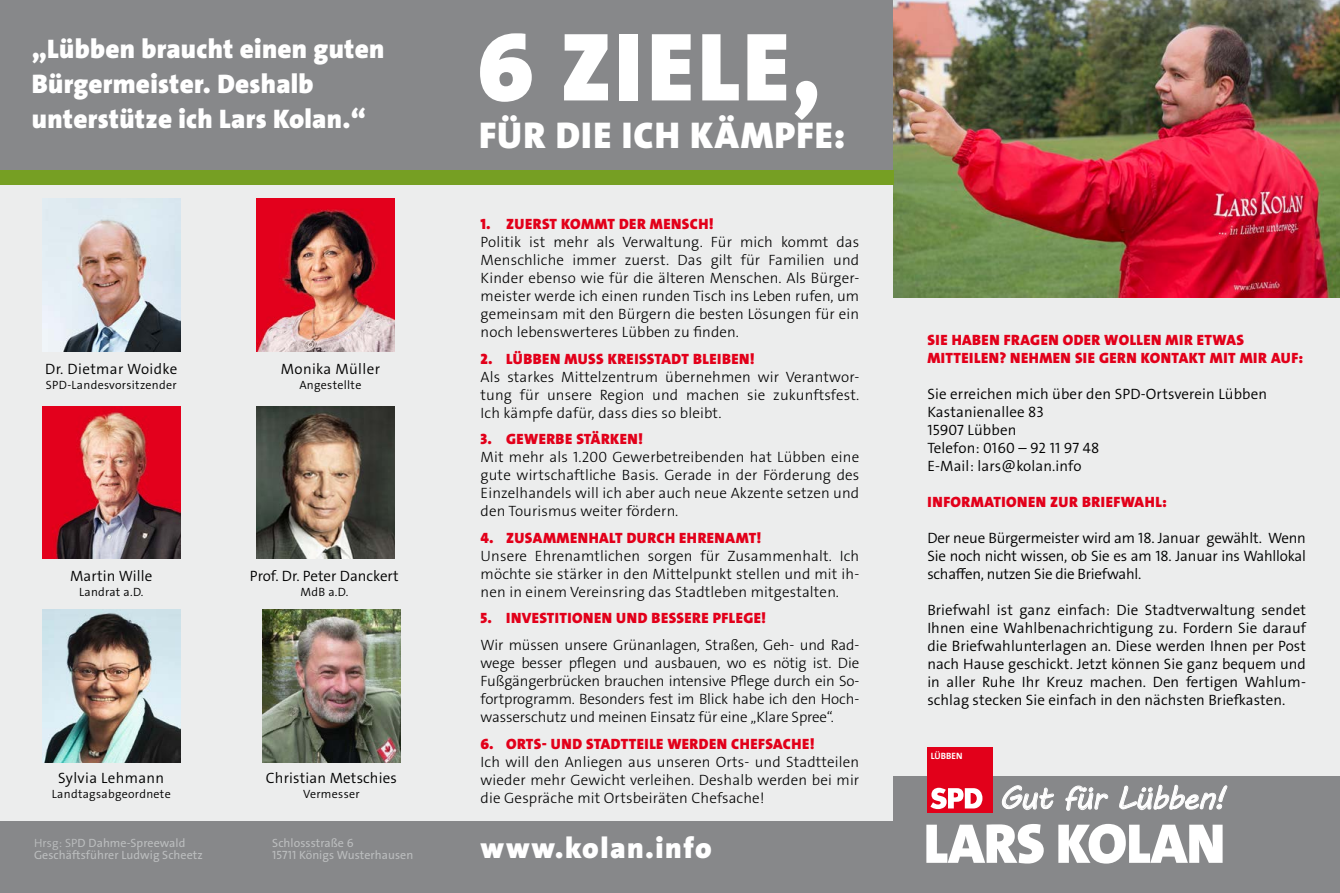
<style>
.page{position:relative;width:1340px;height:893px;background:#fff}
.page>*{position:absolute;margin:0;border:0;box-sizing:border-box;transform-origin:0 0}
.t1{font:900 98.1px "SPD The Sans";letter-spacing:.03em;color:#fff}
.t2{font:900 56.55px "SPD The Sans";letter-spacing:-.01em;color:#fff}
.t3{font:900 37.5px "SPD The Sans";letter-spacing:.03em;color:#fff}
.t4{font:32.25px "MV Boli";letter-spacing:-.035em;color:#fff}
.t5{font:900 29.55px "SPD The Sans";letter-spacing:.05em;color:#fff}
.t6{font:900 27px/34.8px "SPD The Sans";letter-spacing:.01em;color:#fff}
.t7{font:300 15px/18px "SPD The Sans";letter-spacing:.01em;color:#000;text-align:justify}
.t8{font:300 15px/18px "SPD The Sans";letter-spacing:.01em;color:#000;text-align:justify}
.t9{font:900 15px/18px "SPD The Sans";letter-spacing:.03em;color:#e2001a}
.t10{font:12px/12px "SPD The Sans";letter-spacing:.005em;color:#bbbdbe}
.t11{font:300 12px "SPD The Sans";letter-spacing:.025em;color:#000}
.t12{font:700 9.15px "SPD The Sans";letter-spacing:.005em;color:#fff}
.s1{font-weight:300}
</style>
<div class="page">
<div style="left:0;top:179px;width:1339px;height:662px;background:#eceded"></div>
<div style="left:0;top:0;width:893px;height:170px;background:#87888a"></div>
<img style="left:893px;top:0;width:446px;height:297px">
<img style="left:43px;top:199px;width:137px;height:152px">
<img style="left:43px;top:406px;width:137px;height:152px">
<img style="left:43px;top:610px;width:137px;height:152px">
<img style="left:257px;top:199px;width:137px;height:152px">
<img style="left:257px;top:406px;width:137px;height:152px">
<img style="left:263px;top:610px;width:137px;height:152px">
<div style="left:893px;top:776px;width:446px;height:117px;background:#87888a"></div>
<div style="left:0;top:821px;width:893px;height:72px;background:#87888a"></div>
<svg style="left:1002px;top:785px;width:52px;height:26px"></svg>
<svg style="left:1065px;top:785px;width:43px;height:26px"></svg>
<svg style="left:1119px;top:784px;width:108px;height:27px"></svg>
<div style="left:926px;top:747px;width:66px;height:66px;background:#e2001a"></div>
<svg style="left:930px;top:788px;width:52px;height:21px"></svg>
<div style="left:0;top:170px;width:893px;height:15px;background:#769f23"></div>
<h3 class="t6" style="left:32px;top:32px;width:354px">„Lübben braucht einen guten<br>Bürgermeister. Deshalb unterstütze ich Lars Kolan.“</h3>
<p class="t8" style="left:45px;top:360px;width:134px">Dr. Dietmar Woidke</p>
<p class="t11" style="left:46px;top:377px;width:132px">SPD-Landesvorsitzender</p>
<p class="t8" style="left:281px;top:360px;width:101px">Monika Müller</p>
<p class="t11" style="left:299px;top:377px;width:64px">Angestellte</p>
<p class="t8" style="left:70px;top:567px;width:84px">Martin Wille</p>
<p class="t11" style="left:79px;top:584px;width:66px">Landrat a.D.</p>
<p class="t8" style="left:250px;top:567px;width:150px">Prof. Dr. Peter Danckert</p>
<p class="t11" style="left:300px;top:584px;width:49px">MdB a.D.</p>
<p class="t8" style="left:58px;top:769px;width:107px">Sylvia Lehmann</p>
<p class="t11" style="left:52px;top:786px;width:120px">Landtagsabgeordnete</p>
<p class="t8" style="left:266px;top:769px;width:132px">Christian Metschies</p>
<p class="t11" style="left:303px;top:786px;width:58px">Vermesser</p>
<p class="t10" style="left:34px;top:837px;width:170px"><span class="s1">Hrsg: SP</span>D Dahme-Spreewald<br>Geschäftsführer Ludwig Scheetz</p>
<p class="t10" style="left:272px;top:837px;width:143px">Schlossstraße 6<br>15711 Königs Wusterhausen</p>
<h1 class="t1" style="left:477px;top:4px;width:346px">6 ZIELE,</h1>
<h3 class="t3" style="left:479px;top:111px;width:367px">FÜR DIE ICH KÄMPFE:</h3>
<p class="t9" style="left:480px;top:215px;width:234px">1. ZUERST KOMMT DER MENSCH!</p>
<p class="t7" style="left:480px;top:233px;width:380px">Politik ist mehr als Verwaltung. Für mich kommt das Menschliche immer zuerst. Das gilt für Familien und Kinder ebenso wie für die älteren Menschen. Als Bürger&shy;meister werde ich einen runden Tisch ins Leben rufen, um gemeinsam mit den Bürgern die besten Lösungen für ein noch lebenswerteres Lübben zu finden.</p>
<p class="t9" style="left:480px;top:350px;width:275px">2. LÜBBEN MUSS KREISSTADT BLEIBEN!</p>
<p class="t7" style="left:480px;top:368px;width:380px">Als starkes Mittelzentrum übernehmen wir Verantwor&shy;tung für unsere Region und machen sie zukunftsfest.<br>Ich kämpfe dafür, dass dies so bleibt.</p>
<p class="t9" style="left:480px;top:430px;width:164px">3. GEWERBE STÄRKEN!</p>
<p class="t7" style="left:480px;top:448px;width:380px">Mit mehr als 1.200 Gewerbetreibenden hat Lübben eine gute wirtschaftliche Basis. Gerade in der Förderung des Einzelhandels will ich aber auch neue Akzente setzen und den Tourismus weiter fördern.</p>
<p class="t9" style="left:480px;top:529px;width:282px">4. ZUSAMMENHALT DURCH EHRENAMT!</p>
<p class="t7" style="left:480px;top:547px;width:380px">Unsere Ehrenamtlichen sorgen für Zusammenhalt. Ich möchte sie stärker in den Mittelpunkt stellen und mit ih&shy;nen in einem Vereinsring das Stadtleben mitgestalten.</p>
<p class="t9" style="left:480px;top:609px;width:287px">5. INVESTITIONEN UND BESSERE PFLEGE!</p>
<p class="t7" style="left:480px;top:636px;width:380px">Wir müssen unsere Grünanlagen, Straßen, Geh- und Rad&shy;wege besser pflegen und ausbauen, wo es nötig ist. Die Fußgängerbrücken brauchen intensive Pflege durch ein So&shy;fortprogramm. Besonders fest im Blick habe ich den Hoch&shy;wasserschutz und meinen Einsatz für eine „Klare Spree“.</p>
<p class="t9" style="left:480px;top:734px;width:335px">6. ORTS- UND STADTTEILE WERDEN CHEFSACHE!</p>
<p class="t7" style="left:480px;top:752px;width:380px">Ich will den Anliegen aus unseren Orts- und Stadtteilen wieder mehr Gewicht verleihen. Deshalb werden bei mir die Gespräche mit Ortsbeiräten Chefsache!</p>
<h3 class="t5" style="left:480px;top:829px;width:233px">www.kolan.info</h3>
<p class="t9" style="left:927px;top:331px;width:377px">SIE HABEN FRAGEN ODER WOLLEN MIR ETWAS<br>MITTEILEN? NEHMEN SIE GERN KONTAKT MIT MIR AUF:</p>
<p class="t8" style="left:927px;top:385px;width:341px;text-align:left">Sie erreichen mich über den SPD-Ortsverein Lübben<br>Kastanienallee 83<br>15907 Lübben<br>Telefon: 0160 – 92 11 97 48<br>E-Mail: lars@kolan.info</p>
<p class="t9" style="left:927px;top:493px;width:241px">INFORMATIONEN ZUR BRIEFWAHL:</p>
<p class="t8" style="left:927px;top:529px;width:380px">Der neue Bürgermeister wird am 18. Januar gewählt. Wenn Sie noch nicht wissen, ob Sie es am 18. Januar ins Wahllokal schaffen, nutzen Sie die Briefwahl.</p>
<p class="t8" style="left:927px;top:601px;width:380px">Briefwahl ist ganz einfach: Die Stadtverwaltung sendet Ihnen eine Wahlbenachrichtigung zu. Fordern Sie darauf die Briefwahlunterlagen an. Diese werden Ihnen per Post nach Hause geschickt. Jetzt können Sie ganz bequem und in aller Ruhe Ihr Kreuz machen. Den fertigen Wahlum&shy;schlag stecken Sie einfach in den nächsten Briefkasten.</p>
<p class="t12" style="left:930px;top:750px;width:33px">LÜBBEN</p>
<h3 class="t4" style="left:998px;top:776px;width:229px">Gut für Lübben!</h3>
<h2 class="t2" style="left:923px;top:807px;width:303px">LARS KOLAN</h2>
</div>
